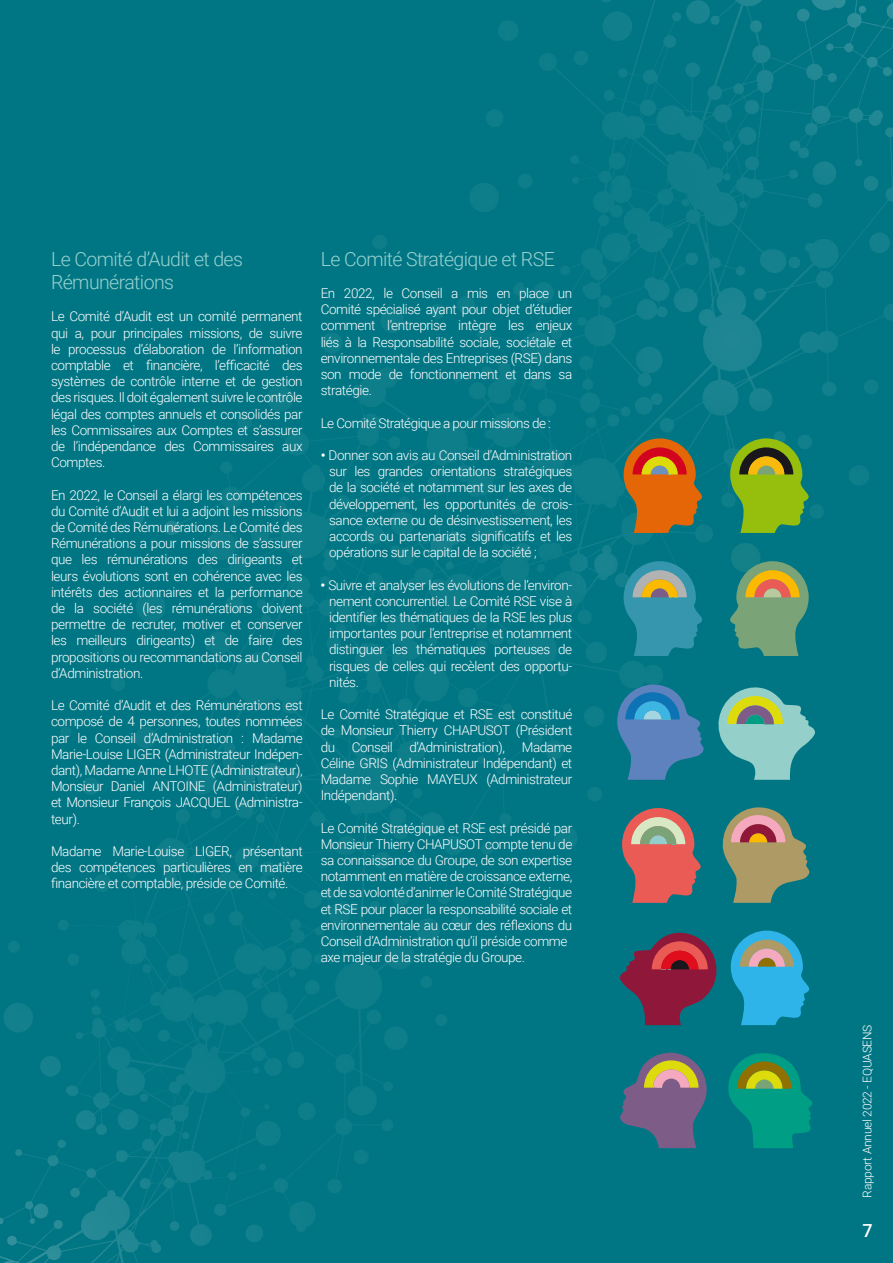
<style>
.page{position:relative;width:893px;height:1263px;background:#fff}
.page>*{position:absolute;margin:0;border:0;box-sizing:border-box;transform-origin:0 0}
.t1{font:300 19.5px/23.4px "Roboto";letter-spacing:-.03em;color:#97d1cf}
.t2{font:500 18px "Roboto";color:#fff}
.t3{font:300 13.5px/16.2px "Roboto";letter-spacing:-.03em;color:#fff;text-align:justify}
.t4{font:300 12px "Roboto";letter-spacing:-.02em;color:#fff}
.s1{font-weight:700}
</style>
<div class="page">
<img style="left:0;top:0;width:893px;height:1263px">
<svg style="left:624px;top:438px;width:78px;height:95px;background:#a9682a"></svg>
<svg style="left:730px;top:438px;width:79px;height:95px;background:#6a9d2e"></svg>
<svg style="left:624px;top:561px;width:78px;height:95px;background:#3f9199"></svg>
<svg style="left:730px;top:561px;width:79px;height:95px;background:#6d966f"></svg>
<svg style="left:622px;top:808px;width:79px;height:95px;background:#a7736e"></svg>
<svg style="left:713px;top:678px;width:103px;height:102px;background:#55a39b"></svg>
<svg style="left:616px;top:683px;width:89px;height:97px;background:#3880ab"></svg>
<svg style="left:722px;top:806px;width:88px;height:97px;background:#7b8a71"></svg>
<svg style="left:731px;top:930px;width:78px;height:95px;background:#39a0be"></svg>
<svg style="left:619px;top:923px;width:102px;height:102px;background:#594359"></svg>
<svg style="left:619px;top:1051px;width:89px;height:97px;background:#60717f"></svg>
<svg style="left:726px;top:1051px;width:87px;height:97px;background:#169074"></svg>
<h1 class="t1" style="left:51px;top:246px;width:193px">Le Comité d’Audit et des<br>Rémunérations</h1>
<p class="t3" style="left:51px;top:308px;width:253px">Le Comité d’Audit est un comité permanent qui a, pour principales missions, de suivre le processus d’élaboration de l’information comptable et financière, l’efficacité des systèmes de contrôle interne et de gestion des risques. Il doit également suivre le contrôle légal des comptes annuels et consolidés par les Commissaires aux Comptes et s’assurer de l’indépendance des Commissaires aux Comptes.</p>
<p class="t3" style="left:51px;top:486px;width:253px">En 2022, le Conseil a élargi les compétences du Comité d’Audit et lui a adjoint les missions de Comité des Rémunérations. Le Comité des Rémunérations a pour missions de s’assurer que les rémunérations des dirigeants et leurs évolutions sont en cohérence avec les intérêts des actionnaires et la performance de la société (les rémunérations doivent permettre de recruter, motiver et conserver les meilleurs dirigeants) et de faire des propositions ou recommandations au Conseil d’Administration.</p>
<p class="t3" style="left:51px;top:697px;width:253px">Le Comité d’Audit et des Rémunérations est composé de 4 personnes, toutes nommées par le Conseil d’Administration : Madame Marie-Louise LIGER (Administrateur Indépen&shy;dant), Madame Anne LHOTE (Administrateur), Monsieur Daniel ANTOINE (Administrateur) et Monsieur François JACQUEL (Administra&shy;teur).</p>
<p class="t3" style="left:51px;top:842px;width:253px">Madame Marie-Louise LIGER, présentant des compétences particulières en matière financière et comptable, préside ce Comité.</p>
<h1 class="t1" style="left:321px;top:246px;width:236px">Le Comité Stratégique et RSE</h1>
<p class="t3" style="left:321px;top:284px;width:253px">En 2022, le Conseil a mis en place un Comité spécialisé ayant pour objet d’étudier comment l’entreprise intègre les enjeux liés à la Responsabilité sociale, sociétale et environnementale des Entreprises (RSE) dans son mode de fonctionnement et dans sa stratégie.</p>
<p class="t3" style="left:321px;top:414px;width:232px">Le Comité Stratégique a pour missions de :</p>
<p class="t3" style="left:329px;top:446px;width:245px;text-indent:-8px"><span class="s1">•</span> Donner son avis au Conseil d’Administration sur les grandes orientations stratégiques de la société et notamment sur les axes de développement, les opportunités de crois&shy;sance externe ou de désinvestissement, les accords ou partenariats significatifs et les opérations sur le capital de la société ;</p>
<p class="t3" style="left:329px;top:576px;width:245px;text-indent:-9px"><span class="s1">•</span> Suivre et analyser les évolutions de l’environ&shy;nement concurrentiel. Le Comité RSE vise à identifier les thématiques de la RSE les plus importantes pour l’entreprise et notamment distinguer les thématiques porteuses de risques de celles qui recèlent des opportu&shy;nités.</p>
<p class="t3" style="left:321px;top:706px;width:253px">Le Comité Stratégique et RSE est constitué de Monsieur Thierry CHAPUSOT (Président du Conseil d’Administration), Madame Céline GRIS (Administrateur Indépendant) et Madame Sophie MAYEUX (Administrateur Indépendant).</p>
<p class="t3" style="left:321px;top:819px;width:253px;text-align:left">Le Comité Stratégique et RSE est présidé par Monsieur Thierry CHAPUSOT compte tenu de sa connaissance du Groupe, de son expertise notamment en matière de croissance externe, et de sa volonté d’animer le Comité Stratégique et RSE pour placer la responsabilité sociale et environnementale au cœur des réflexions du Conseil d’Administration qu’il préside comme axe majeur de la stratégie du Groupe.</p>
<p class="t4" style="left:859px;top:1197px;width:174px;rotate:-90deg">Rapport Annuel 2022 - EQUASENS</p>
<h2 class="t2" style="left:862px;top:1218px;width:12px">7</h2>
</div>
